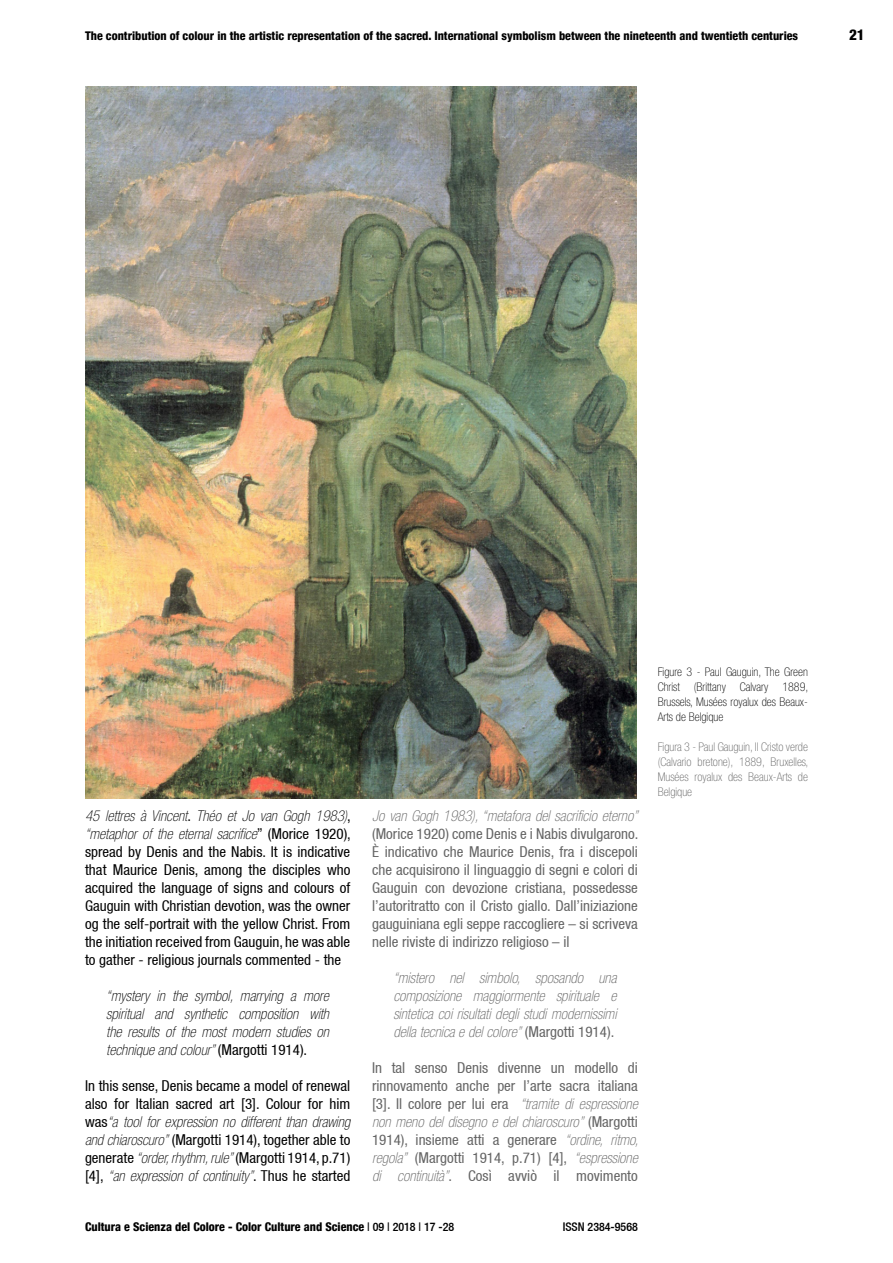
<style>
.page{position:relative;width:893px;height:1263px;background:#fff}
.page>*{position:absolute;margin:0;border:0;box-sizing:border-box;transform-origin:0 0}
.t1{font:condensed 15px/18px "Helvetica 57";color:#646464;text-align:justify}
.t2{font:condensed 15px/18px "Helvetica 57";color:#000}
.t3{font:italic 100 condensed 15px/18px "Helvetica Neue";color:#000}
.t4{font:italic 100 condensed 15px/18px "Helvetica Neue";color:#646464;text-align:justify}
.t5{font:800 condensed 15px "Helvetica 87";color:#000}
.t6{font:800 condensed 12px "Helvetica 87";color:#000}
.t7{font:100 condensed 12px/15px "Helvetica Neue";color:#646464;text-align:justify}
.t8{font:100 condensed 12px/15px "Helvetica Neue";color:#000;text-align:justify}
.t9{font:500 condensed 12px "Helvetica 67";color:#000}
.s1{font-family:"Helvetica 57";font-weight:400;font-style:normal}
.s2{font-family:"Helvetica Neue";font-weight:100;font-style:italic}
.s3{font-family:"Helvetica 67";font-weight:500}
</style>
<div class="page">
<img style="left:85px;top:87px;width:551px;height:712px">
<p class="t6" style="left:85px;top:29px;width:715px">The contribution of colour in the artistic representation of the sacred. International symbolism between the nineteenth and twentieth centuries</p>
<p class="t5" style="left:849px;top:25px;width:17px">21</p>
<p class="t3" style="left:85px;top:807px;width:267px">45 lettres à Vincent<span class="s1">.</span> Théo et Jo van Gogh 1983)<span class="s1">, </span>“metaphor of the eternal sacrifice<span class="s1">” (Morice 1920),</span></p>
<p class="t2" style="left:85px;top:843px;width:267px;text-align:justify">spread by Denis and the Nabis. It is indicative that Maurice Denis, among the disciples who acquired the language of signs and colours of Gauguin with Christian devotion, was the owner og the self-portrait with the yellow Christ. From the initiation received from Gauguin, he was able to gather - religious journals commented - the</p>
<p class="t3" style="left:106px;top:987px;width:224px;text-align:justify">“mystery in the symbol, marrying a more spiritual and synthetic composition with the results of the most modern studies on technique and colour” <span class="s1">(Margotti 1914).</span></p>
<p class="t2" style="left:85px;top:1077px;width:267px">In this sense, Denis became a model of renewal also for Italian sacred art [3]. Colour for him</p>
<p class="t3" style="left:85px;top:1113px;width:267px"><span class="s1">was</span>“a tool for expression no different than drawing</p>
<p class="t2" style="left:85px;top:1131px;width:267px"><span class="s2">and chiaroscuro”</span> (Margotti 1914), together able to generate <span class="s2">“order, rhythm, rule”</span> (Margotti 1914, p.71)</p>
<p class="t3" style="left:85px;top:1167px;width:267px"><span class="s1">[4],</span> “an expression of continuity”<span class="s1">. Thus he started</span></p>
<p class="t4" style="left:372px;top:807px;width:267px">Jo van Gogh 1983), “metafora del sacrificio eterno”</p>
<p class="t1" style="left:372px;top:825px;width:268px">(Morice 1920) come Denis e i Nabis divulgarono.<br>È indicativo che Maurice Denis, fra i discepoli che acquisirono il linguaggio di segni e colori di Gauguin con devozione cristiana, possedesse l’autoritratto con il Cristo giallo. Dall’iniziazione gauguiniana egli seppe raccogliere – si scriveva nelle riviste di indirizzo religioso – il</p>
<p class="t4" style="left:393px;top:969px;width:225px">“mistero nel simbolo, sposando una composizione maggiormente spirituale e sintetica coi risultati degli studi modernissimi della tecnica e del colore” <span class="s1">(Margotti 1914).</span></p>
<p class="t1" style="left:372px;top:1059px;width:267px">In tal senso Denis divenne un modello di rinnovamento anche per l’arte sacra italiana [3]. Il colore per lui era <span class="s2">“tramite di espressione</span></p>
<p class="t4" style="left:372px;top:1113px;width:267px">non meno del disegno e del chiaroscuro” <span class="s1">(Margotti</span></p>
<p class="t1" style="left:372px;top:1131px;width:268px">1914), insieme atti a generare <span class="s2">“ordine, ritmo, regola”</span> (Margotti 1914, p.71) [4], <span class="s2">“espressione di continuità”</span>. Così avviò il movimento</p>
<p class="t6" style="left:85px;top:1219px;width:371px">Cultura e Scienza del Colore - Color Culture and Science <span class="s3">| 09 | 2018 | 17 -28</span></p>
<p class="t9" style="left:563px;top:1219px;width:77px">ISSN 2384-9568</p>
<p class="t8" style="left:658px;top:664px;width:152px">Figure 3 - Paul Gauguin, The Green Christ (Brittany Calvary 1889, Brussels, Musées royalux des Beaux-Arts de Belgique</p>
<p class="t7" style="left:658px;top:739px;width:152px">Figura 3 - Paul Gauguin, Il Cristo verde (Calvario bretone), 1889, Bruxelles, Musées royalux des Beaux-Arts de Belgique</p>
</div>
